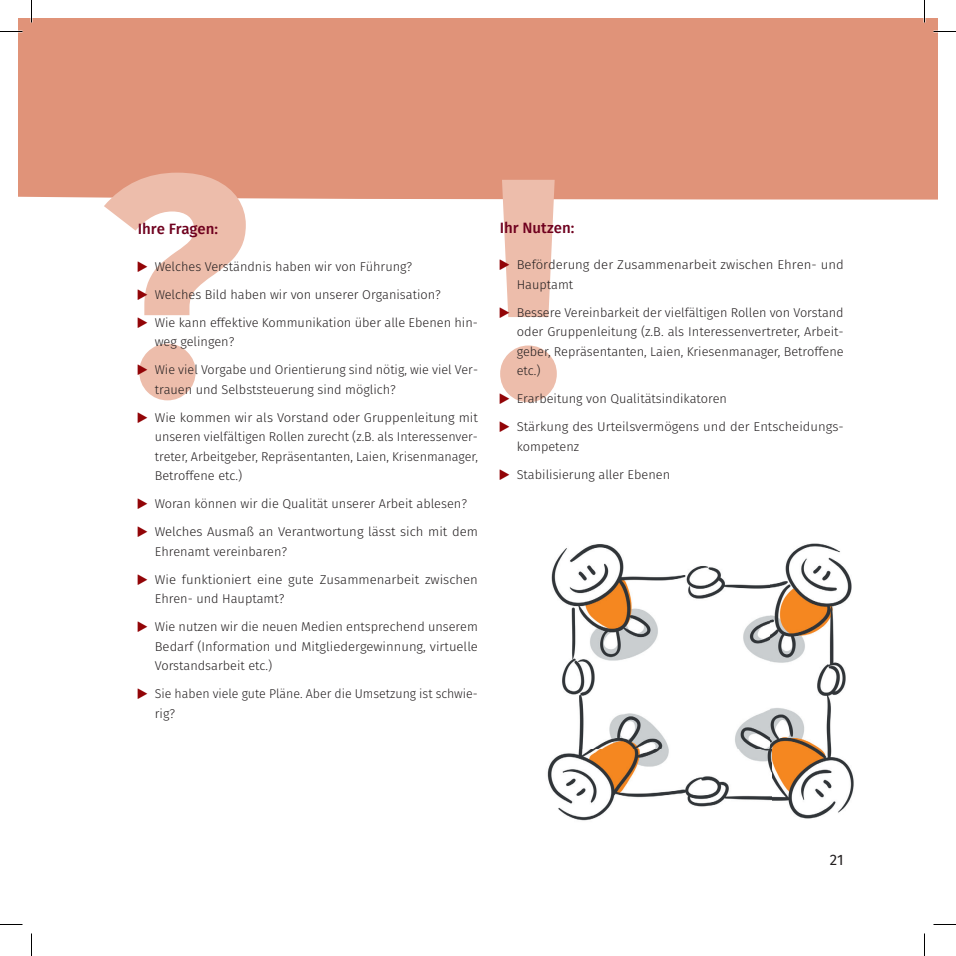
<style>
.page{position:relative;width:956px;height:956px;background:#fff}
.page>*{position:absolute;margin:0;border:0;box-sizing:border-box;transform-origin:0 0}
.t1{font:700 313.2px "Fira Sans";color:#edbdab}
.t2{font:500 15px "Fira Sans";color:#6f001e}
.t3{font:15px "Fira Sans";color:#231f20}
.t4{font:300 12.75px/28px "Fira Sans";color:#231f20}
</style>
<div class="page">
<div style="left:19px;top:19px;width:918px;height:181px;background:#e09379"></div>
<img style="left:547px;top:543px;width:307px;height:278px">
<hr style="left:923px;top:0;width:2px;height:23px;background:#fff">
<svg style="left:0;top:31px;width:22px;height:1px"></svg>
<svg style="left:933px;top:31px;width:23px;height:1px"></svg>
<svg style="left:0;top:924px;width:22px;height:1px"></svg>
<svg style="left:933px;top:924px;width:23px;height:1px"></svg>
<svg style="left:31px;top:0;width:1px;height:23px"></svg>
<svg style="left:31px;top:933px;width:1px;height:23px"></svg>
<svg style="left:924px;top:0;width:1px;height:23px"></svg>
<svg style="left:924px;top:933px;width:1px;height:23px"></svg>
<h1 class="t1" style="left:100px;top:23px;width:468px">? !</h1>
<p class="t2" style="left:500px;top:215px;width:76px">Ihr Nutzen:</p>
<p class="t4" style="left:517px;top:255px;width:328px;line-height:19.5px">Beförderung der Zusammenarbeit zwischen Ehren- und<br>Hauptamt</p>
<p class="t4" style="left:517px;top:302px;width:328px;line-height:19.5px;text-align:justify">Bessere Vereinbarkeit der vielfältigen Rollen von Vorstand oder Gruppenleitung (z.B. als Interessenvertreter, Arbeit&shy;geber, Repräsentanten, Laien, Kriesenmanager, Betroffene etc.)</p>
<p class="t4" style="left:517px;top:385px;width:328px">Erarbeitung von Qualitätsindikatoren<br>Stärkung des Urteilsvermögens und der Entscheidungs-</p>
<p class="t4" style="left:517px;top:432px;width:155px">kompetenz<br>Stabilisierung aller Ebenen</p>
<p class="t2" style="left:138px;top:217px;width:82px">Ihre Fragen:</p>
<p class="t4" style="left:155px;top:252px;width:325px">Welches Verständnis haben wir von Führung?<br>Welches Bild haben wir von unserer Organisation?<br>Wie kann effektive Kommunikation über alle Ebenen hin-</p>
<p class="t4" style="left:155px;top:328px;width:325px">weg gelingen?<br>Wie viel Vorgabe und Orientierung sind nötig, wie viel Ver-</p>
<p class="t4" style="left:155px;top:375px;width:325px">trauen und Selbststeuerung sind möglich?<br>Wie kommen wir als Vorstand oder Gruppenleitung mit</p>
<p class="t4" style="left:155px;top:427px;width:325px;line-height:19.5px;text-align:justify">unseren vielfältigen Rollen zurecht (z.B. als Interessenver&shy;treter, Arbeitgeber, Repräsentanten, Laien, Krisenmanager, Betroffene etc.)</p>
<p class="t4" style="left:155px;top:490px;width:325px">Woran können wir die Qualität unserer Arbeit ablesen?<br>Welches Ausmaß an Verantwortung lässt sich mit dem</p>
<p class="t4" style="left:155px;top:537px;width:325px">Ehrenamt vereinbaren?<br>Wie funktioniert eine gute Zusammenarbeit zwischen</p>
<p class="t4" style="left:155px;top:585px;width:325px">Ehren- und Hauptamt?<br>Wie nutzen wir die neuen Medien entsprechend unserem</p>
<p class="t4" style="left:155px;top:636px;width:325px;line-height:19.5px">Bedarf (Information und Mitgliedergewinnung, virtuelle<br>Vorstandsarbeit etc.)</p>
<p class="t4" style="left:155px;top:684px;width:325px;line-height:19.5px">Sie haben viele gute Pläne. Aber die Umsetzung ist schwie&shy;rig?</p>
<p class="t3" style="left:830px;top:849px;width:15px">21</p>
</div>
